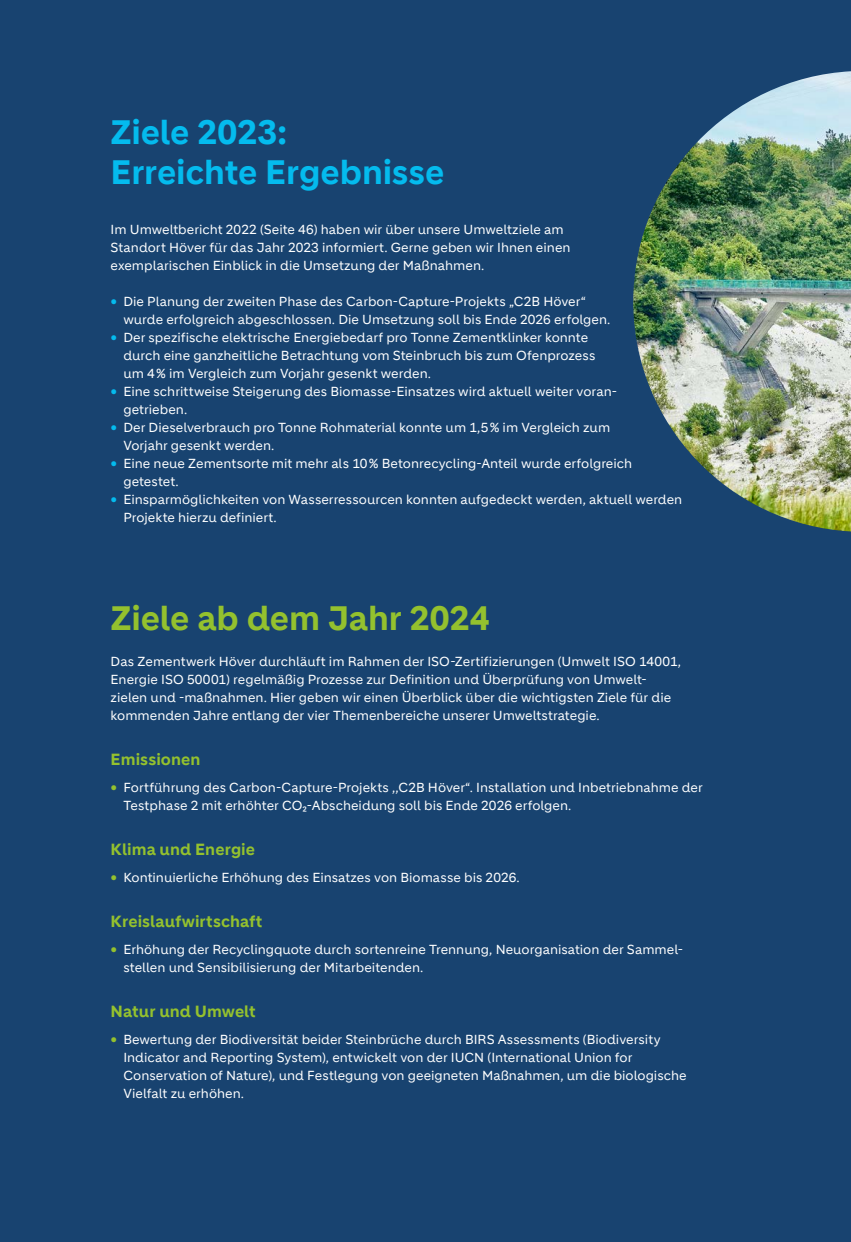
<style>
.page{position:relative;width:851px;height:1242px;background:#fff}
.page>*{position:absolute;margin:0;border:0;box-sizing:border-box;transform-origin:0 0}
.t1{font:700 33px/39.6px "Holcim";letter-spacing:-.005em;color:#04bbee}
.t2{font:700 33px "Holcim";letter-spacing:-.005em;color:#94c12e}
.t3{font:700 15.75px "Holcim";letter-spacing:.005em;color:#94c12e}
.t4{font:12.75px/18px "Holcim";color:#fff}
.s1{font-weight:700;color:#04bbee}
.s2{font-weight:700;color:#94c12e}
</style>
<div class="page">
<div style="left:0;top:0;width:850px;height:1242px;background:#184370"></div>
<img style="left:633px;top:71px;width:217px;height:460px">
<h1 class="t1" style="left:111px;top:113px;width:335px">Ziele 2023:<br>Erreichte Ergebnisse</h1>
<p class="t4" style="left:111px;top:221px;width:461px">Im Umweltbericht 2022 (Seite 46) haben wir über unsere Umweltziele am<br>Standort Höver für das Jahr 2023 informiert. Gerne geben wir Ihnen einen exemplarischen Einblick in die Umsetzung der Maßnahmen.</p>
<p class="t4" style="left:123px;top:293px;width:488px;text-indent:-13px"><span class="s1">•</span> Die Planung der zweiten Phase des Carbon-Capture-Projekts „C2B Höver“ wurde erfolgreich abgeschlossen. Die Umsetzung soll bis Ende 2026 erfolgen.</p>
<p class="t4" style="left:123px;top:329px;width:473px;text-indent:-13px"><span class="s1">•</span> Der spezifische elektrische Energiebedarf pro Tonne Zementklinker konnte durch eine ganzheitliche Betrachtung vom Steinbruch bis zum Ofenprozess um 4% im Vergleich zum Vorjahr gesenkt werden.</p>
<p class="t4" style="left:123px;top:383px;width:495px;text-indent:-13px"><span class="s1">•</span> Eine schrittweise Steigerung des Biomasse-Einsatzes wird aktuell weiter voran&shy;getrieben.</p>
<p class="t4" style="left:123px;top:419px;width:488px;text-indent:-13px"><span class="s1">•</span> Der Dieselverbrauch pro Tonne Rohmaterial konnte um 1,5% im Vergleich zum<br>Vorjahr gesenkt werden.</p>
<p class="t4" style="left:123px;top:455px;width:510px;text-indent:-13px"><span class="s1">•</span> Eine neue Zementsorte mit mehr als 10% Betonrecycling-Anteil wurde erfolgreich getestet.</p>
<p class="t4" style="left:123px;top:491px;width:560px;text-indent:-13px"><span class="s1">•</span> Einsparmöglichkeiten von Wasserressourcen konnten aufgedeckt werden, aktuell werden<br>Projekte hierzu definiert.</p>
<h1 class="t2" style="left:111px;top:599px;width:380px">Ziele ab dem Jahr 2024</h1>
<p class="t4" style="left:111px;top:653px;width:571px">Das Zementwerk Höver durchläuft im Rahmen der ISO‑Zertifizierungen (Umwelt ISO 14001, Energie ISO 50001) regelmäßig Prozesse zur Definition und Überprüfung von Umwelt&shy;zielen und -maßnahmen. Hier geben wir einen Überblick über die wichtigsten Ziele für die kommenden Jahre entlang der vier Themenbereiche unserer Umweltstrategie.</p>
<p class="t3" style="left:111px;top:750px;width:91px">Emissionen</p>
<p class="t4" style="left:123px;top:779px;width:581px;text-indent:-13px"><span class="s2">•</span> Fortführung des Carbon-Capture-Projekts ,,C2B Höver“. Installation und Inbetriebnahme der<br>Testphase 2 mit erhöhter CO2-Abscheidung soll bis Ende 2026 erfolgen.</p>
<p class="t3" style="left:111px;top:840px;width:146px">Klima und Energie</p>
<p class="t4" style="left:111px;top:869px;width:410px"><span class="s2">•</span> Kontinuierliche Erhöhung des Einsatzes von Biomasse bis 2026.</p>
<p class="t3" style="left:111px;top:912px;width:153px">Kreislaufwirtschaft</p>
<p class="t4" style="left:123px;top:941px;width:561px;text-indent:-13px"><span class="s2">•</span> Erhöhung der Recyclingquote durch sortenreine Trennung, Neuorganisation der Sammel&shy;stellen und Sensibilisierung der Mitarbeitenden.</p>
<p class="t3" style="left:111px;top:1002px;width:147px">Natur und Umwelt</p>
<p class="t4" style="left:123px;top:1031px;width:564px;text-indent:-13px"><span class="s2">•</span> Bewertung der Biodiversität beider Steinbrüche durch BIRS Assessments (Biodiversity Indicator and Reporting System), entwickelt von der IUCN (International Union for Conservation of Nature), und Festlegung von geeigneten Maßnahmen, um die biologische Vielfalt zu erhöhen.</p>
</div>
